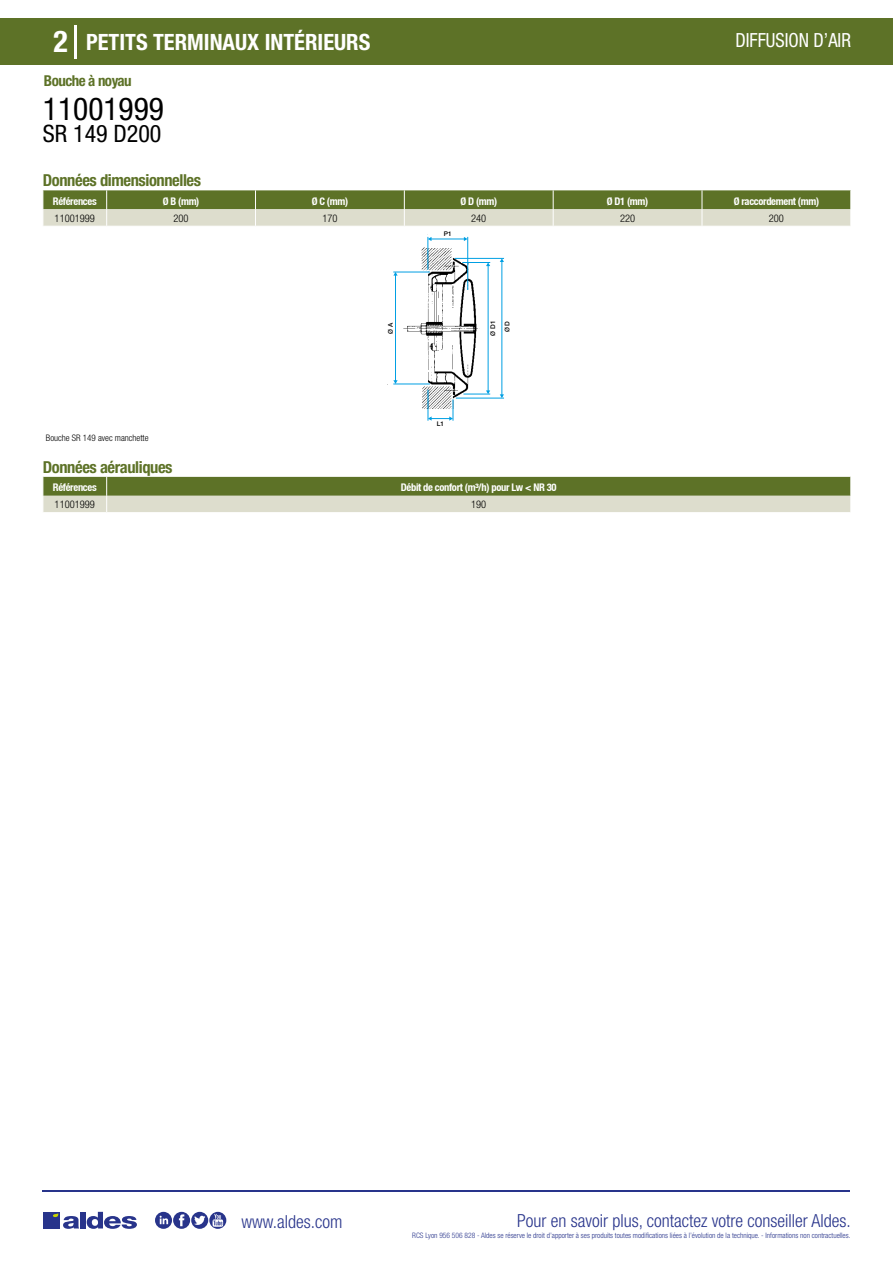
<style>
.page{position:relative;width:893px;height:1263px;background:#fff}
.page>*{position:absolute;margin:0;border:0;box-sizing:border-box;transform-origin:0 0}
.t1{font:condensed 31.5px "Helvetica Neue LT Std";color:#000}
.t2{font:700 condensed 30px "Helvetica Neue LT Std";color:#fff}
.t3{font:condensed 24px "Helvetica Neue LT Std";color:#000}
.t4{font:700 condensed 22.5px "Helvetica Neue LT Std";color:#fff}
.t5{font:condensed 19.5px "Helvetica Neue LT Std";color:#fff;scale:.95 1}
.t6{font:300 condensed 18px "Helvetica Neue";color:#28348b}
.t7{font:700 condensed 16.5px "Helvetica Neue LT Std";letter-spacing:-.025em;color:#5d7227}
.t8{font:700 condensed 15px "Helvetica Neue LT Std";letter-spacing:-.035em;color:#5d7227}
.t9{font:700 condensed 10.5px "Helvetica Neue";letter-spacing:-.03em;color:#fff}
.t10{font:300 condensed 10.5px "Helvetica Neue";color:#000}
.t11{font:300 condensed 9px "Helvetica Neue";color:#000}
.t12{font:300 condensed 7.5px "Helvetica Neue";color:#28348b}
.t13{font:500 6.45px "Helvetica Neue";color:#000}
</style>
<div class="page">
<div style="left:0;top:18px;width:893px;height:46px;background:#5d7227"></div>
<hr style="left:74px;top:25px;width:2px;height:33px;background:#fff">
<hr style="left:43px;top:1190px;width:807px;height:1px;background:#28348b">
<svg style="left:155px;top:1212px;width:71px;height:17px"></svg>
<div style="left:43px;top:1212px;width:17px;height:16px;background:#28348b"></div>
<div style="left:80px;top:1212px;width:6px;height:16px;background:#28348b"></div>
<svg style="left:87px;top:1212px;width:50px;height:17px"></svg>
<svg style="left:53px;top:1213px;width:26px;height:16px"></svg>
<svg style="left:43px;top:190px;width:808px;height:36px;background:#9ca678"></svg>
<img style="left:387px;top:234px;width:117px;height:176px">
<div style="left:479px;top:234px;width:22px;height:169px;background:#fff"></div>
<svg style="left:426px;top:235px;width:47px;height:12px"></svg>
<svg style="left:462px;top:247px;width:12px;height:15px"></svg>
<div style="left:471px;top:257px;width:9px;height:7px;background:#fff"></div>
<div style="left:382px;top:271px;width:45px;height:30px;background:#fff"></div>
<div style="left:388px;top:287px;width:14px;height:103px;background:#fff"></div>
<div style="left:392px;top:351px;width:36px;height:33px;background:#fff"></div>
<div style="left:462px;top:393px;width:22px;height:13px;background:#fff"></div>
<hr style="left:428px;top:237px;width:1px;height:33px;background:#009fe3">
<hr style="left:429px;top:239px;width:36px;height:1px;background:#009fe3">
<hr style="left:467px;top:237px;width:1px;height:53px;background:#009fe3">
<hr style="left:428px;top:390px;width:1px;height:31px;background:#009fe3">
<svg style="left:428px;top:399px;width:26px;height:22px"></svg>
<hr style="left:456px;top:398px;width:48px;height:1px;background:#009fe3">
<hr style="left:502px;top:261px;width:1px;height:136px;background:#009fe3">
<svg style="left:500px;top:394px;width:4px;height:4px"></svg>
<hr style="left:455px;top:258px;width:49px;height:1px;background:#009fe3">
<hr style="left:393px;top:384px;width:37px;height:1px;background:#009fe3">
<hr style="left:395px;top:275px;width:1px;height:107px;background:#009fe3">
<svg style="left:393px;top:273px;width:5px;height:3px"></svg>
<svg style="left:393px;top:380px;width:5px;height:4px"></svg>
<hr style="left:393px;top:272px;width:37px;height:1px;background:#009fe3">
<hr style="left:488px;top:265px;width:1px;height:128px;background:#009fe3">
<svg style="left:463px;top:390px;width:27px;height:5px"></svg>
<svg style="left:462px;top:262px;width:28px;height:4px"></svg>
<svg style="left:43px;top:477px;width:808px;height:35px;background:#99a475"></svg>
<h2 class="t2" style="left:54px;top:24px;width:16px">2</h2>
<h3 class="t4" style="left:86px;top:28px;width:286px">PETITS TERMINAUX INTÉRIEURS</h3>
<h3 class="t5" style="left:735px;top:29px;width:123px">DIFFUSION D’AIR</h3>
<h3 class="t8" style="left:44px;top:71px;width:89px">Bouche à noyau</h3>
<h1 class="t1" style="left:43px;top:91px;width:122px">11001999</h1>
<h3 class="t3" style="left:43px;top:120px;width:120px">SR 149 D200</h3>
<h3 class="t7" style="left:43px;top:170px;width:160px">Données dimensionnelles</h3>
<h3 class="t9" style="left:53px;top:195px;width:45px">Références</h3>
<h3 class="t9" style="left:163px;top:195px;width:38px">Ø B (mm)</h3>
<h3 class="t9" style="left:312px;top:195px;width:38px">Ø C (mm)</h3>
<h3 class="t9" style="left:460px;top:195px;width:38px">Ø D (mm)</h3>
<h3 class="t9" style="left:607px;top:195px;width:43px">Ø D1 (mm)</h3>
<h3 class="t9" style="left:734px;top:195px;width:87px">Ø raccordement (mm)</h3>
<h3 class="t10" style="left:55px;top:212px;width:42px">11001999</h3>
<h3 class="t10" style="left:174px;top:212px;width:17px">200</h3>
<h3 class="t10" style="left:322px;top:212px;width:17px">170</h3>
<h3 class="t10" style="left:471px;top:212px;width:17px">240</h3>
<h3 class="t10" style="left:620px;top:212px;width:17px">220</h3>
<h3 class="t10" style="left:769px;top:212px;width:17px">200</h3>
<p class="t13" style="left:444px;top:230px;width:9px">P1</p>
<p class="t13" style="left:387px;top:333px;width:13px;rotate:-90deg">Ø A</p>
<p class="t13" style="left:489px;top:336px;width:16px;rotate:-90deg">Ø D1</p>
<p class="t13" style="left:503px;top:332px;width:13px;rotate:-90deg">Ø D</p>
<p class="t13" style="left:437px;top:420px;width:9px">L1</p>
<p class="t11" style="left:46px;top:433px;width:104px">Bouche SR 149 avec manchette</p>
<h3 class="t7" style="left:43px;top:457px;width:131px">Données aérauliques</h3>
<h3 class="t9" style="left:53px;top:481px;width:45px">Références</h3>
<h3 class="t9" style="left:401px;top:481px;width:157px">Débit de confort (m³/h) pour Lw &lt; NR 30</h3>
<h3 class="t10" style="left:55px;top:498px;width:42px">11001999</h3>
<h3 class="t10" style="left:471px;top:498px;width:17px">190</h3>
<h3 class="t6" style="left:241px;top:1211px;width:102px">www.aldes.com</h3>
<h3 class="t6" style="left:517px;top:1211px;width:335px">Pour en savoir plus, contactez votre conseiller Aldes.</h3>
<p class="t12" style="left:412px;top:1230px;width:440px">RCS Lyon 956 506 828 - Aldes se réserve le droit d’apporter à ses produits toutes modifications liées à l’évolution de la technique. - Informations non contractuelles.</p>
</div>
